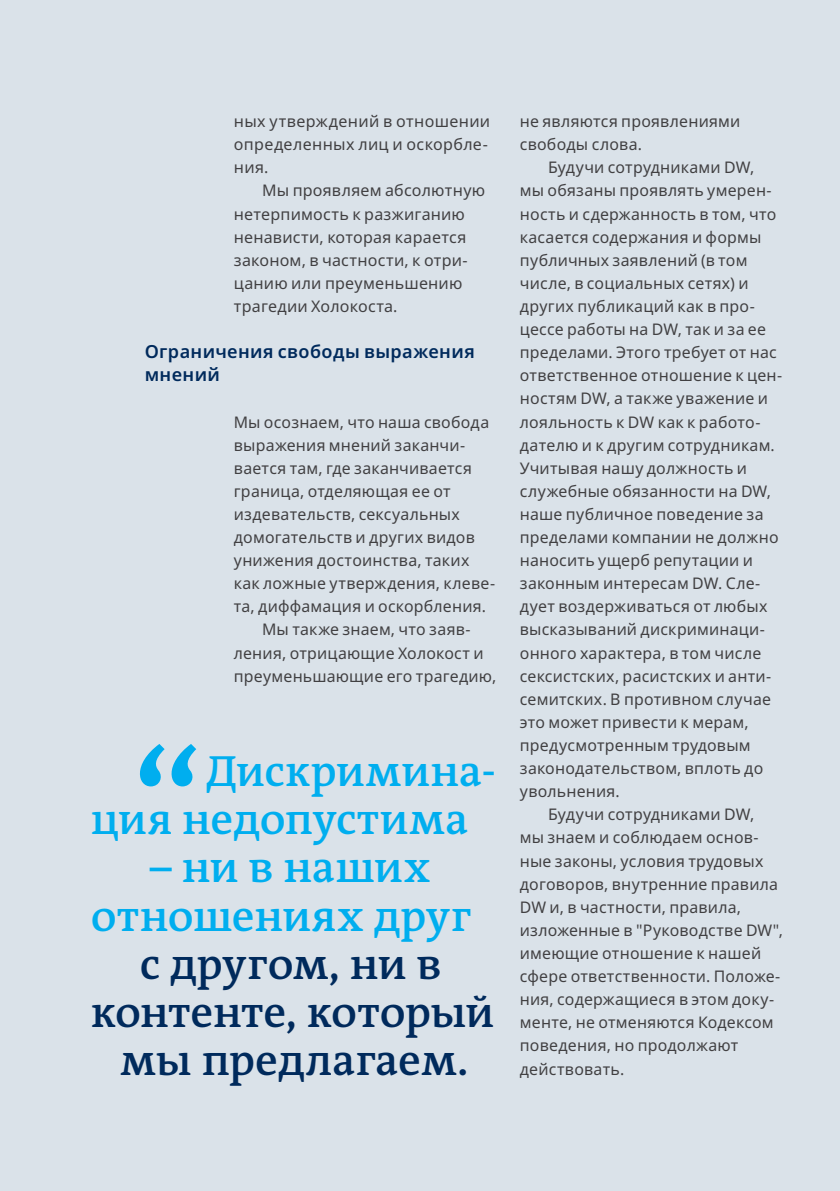
<style>
.page{position:relative;width:840px;height:1191px;background:#fff}
.page>*{position:absolute;margin:0;border:0;box-sizing:border-box;transform-origin:0 0}
.t1{font:600 44px/48px "DW The Antiqua B W6";color:#00aeef}
.t2{font:600 44px/48px "DW The Antiqua B W6";letter-spacing:-.01em;color:#002a5c;text-align:center}
.t3{font:600 18px/23px "Noto Sans";letter-spacing:.02em;color:#002a5c}
.t4{font:16px/23.2px "Noto Sans";letter-spacing:.01em;color:#414042}
</style>
<div class="page">
<div style="left:0;top:0;width:839px;height:1191px;background:#dae2e9"></div>
<svg style="left:139px;top:744px;width:57px;height:42px"></svg>
<p class="t4" style="left:234px;top:110px;width:258px">ных утверждений в отношении определенных лиц и оскорбле&shy;ния.</p>
<p class="t4" style="left:234px;top:179px;width:253px;text-indent:28px">Мы проявляем абсолютную нетерпимость к разжиганию ненависти, которая карается законом, в частности, к отри&shy;цанию или преуменьшению трагедии Холокоста.</p>
<p class="t3" style="left:145px;top:340px;width:331px">Ограничения свободы выражения мнений</p>
<p class="t4" style="left:234px;top:410px;width:257px">Мы осознаем, что наша свобода</p>
<p class="t4" style="left:234px;top:433px;width:233px">выражения мнений заканчи-</p>
<p class="t4" style="left:234px;top:457px;width:239px">вается там, где заканчивается</p>
<p class="t4" style="left:234px;top:480px;width:218px">граница, отделяющая ее от</p>
<p class="t4" style="left:234px;top:503px;width:227px">издевательств, сексуальных</p>
<p class="t4" style="left:234px;top:526px;width:242px">домогательств и других видов</p>
<p class="t4" style="left:234px;top:549px;width:237px">унижения достоинства, таких</p>
<p class="t4" style="left:234px;top:572px;width:263px">как ложные утверждения, клеве-</p>
<p class="t4" style="left:234px;top:595px;width:253px">та, диффамация и оскорбления.</p>
<p class="t4" style="left:262px;top:618px;width:210px">Мы также знаем, что заяв-</p>
<p class="t4" style="left:234px;top:641px;width:251px">ления, отрицающие Холокост и</p>
<p class="t4" style="left:234px;top:664px;width:264px">преуменьшающие его трагедию,</p>
<h1 class="t1" style="left:91px;top:748px;width:406px;text-indent:115px">Дискримина&shy;ция недопустима</h1>
<h1 class="t1" style="left:91px;top:844px;width:382px;text-align:center">– ни в наших отношениях друг</h1>
<h1 class="t2" style="left:91px;top:940px;width:404px">с другом, ни в контенте, который мы предлагаем.</h1>
<p class="t4" style="left:519px;top:110px;width:222px">не являются проявлениями свободы слова.</p>
<p class="t4" style="left:548px;top:156px;width:207px">Будучи сотрудниками DW,</p>
<p class="t4" style="left:519px;top:179px;width:253px">мы обязаны проявлять умерен-</p>
<p class="t4" style="left:519px;top:202px;width:258px">ность и сдержанность в том, что</p>
<p class="t4" style="left:519px;top:226px;width:243px">касается содержания и формы</p>
<p class="t4" style="left:519px;top:249px;width:229px">публичных заявлений (в том</p>
<p class="t4" style="left:519px;top:272px;width:230px">числе, в социальных сетях) и</p>
<p class="t4" style="left:519px;top:295px;width:236px">других публикаций как в про-</p>
<p class="t4" style="left:519px;top:318px;width:247px">цессе работы на DW, так и за ее</p>
<p class="t4" style="left:519px;top:341px;width:258px">пределами. Этого требует от нас</p>
<p class="t4" style="left:519px;top:364px;width:263px">ответственное отношение к цен-</p>
<p class="t4" style="left:519px;top:387px;width:249px">ностям DW, а также уважение и</p>
<p class="t4" style="left:519px;top:410px;width:242px">лояльность к DW как к работо-</p>
<p class="t4" style="left:519px;top:433px;width:256px">дателю и к другим сотрудникам.</p>
<p class="t4" style="left:519px;top:457px;width:229px">Учитывая нашу должность и</p>
<p class="t4" style="left:519px;top:480px;width:253px">служебные обязанности на DW,</p>
<p class="t4" style="left:519px;top:503px;width:245px">наше публичное поведение за</p>
<p class="t4" style="left:519px;top:526px;width:260px">пределами компании не должно</p>
<p class="t4" style="left:519px;top:549px;width:234px">наносить ущерб репутации и</p>
<p class="t4" style="left:519px;top:572px;width:242px">законным интересам DW. Сле-</p>
<p class="t4" style="left:519px;top:595px;width:249px">дует воздерживаться от любых</p>
<p class="t4" style="left:519px;top:618px;width:246px">высказываний дискриминаци-</p>
<p class="t4" style="left:519px;top:641px;width:243px">онного характера, в том числе</p>
<p class="t4" style="left:519px;top:664px;width:253px">сексистских, расистских и анти-</p>
<p class="t4" style="left:519px;top:688px;width:252px">семитских. В противном случае</p>
<p class="t4" style="left:519px;top:711px;width:230px">это может привести к мерам,</p>
<p class="t4" style="left:519px;top:734px;width:232px">предусмотренным трудовым</p>
<p class="t4" style="left:519px;top:757px;width:245px">законодательством, вплоть до</p>
<p class="t4" style="left:519px;top:780px;width:101px">увольнения.</p>
<p class="t4" style="left:548px;top:803px;width:207px">Будучи сотрудниками DW,</p>
<p class="t4" style="left:519px;top:826px;width:240px">мы знаем и соблюдаем основ-</p>
<p class="t4" style="left:519px;top:849px;width:245px">ные законы, условия трудовых</p>
<p class="t4" style="left:519px;top:872px;width:259px">договоров, внутренние правила</p>
<p class="t4" style="left:519px;top:895px;width:222px">DW и, в частности, правила,</p>
<p class="t4" style="left:519px;top:919px;width:265px">изложенные в "Руководстве DW",</p>
<p class="t4" style="left:519px;top:942px;width:243px">имеющие отношение к нашей</p>
<p class="t4" style="left:519px;top:965px;width:262px">сфере ответственности. Положе-</p>
<p class="t4" style="left:519px;top:988px;width:255px">ния, содержащиеся в этом доку-</p>
<p class="t4" style="left:519px;top:1011px;width:255px">менте, не отменяются Кодексом</p>
<p class="t4" style="left:519px;top:1034px;width:220px">поведения, но продолжают</p>
<p class="t4" style="left:519px;top:1057px;width:106px">действовать.</p>
</div>
